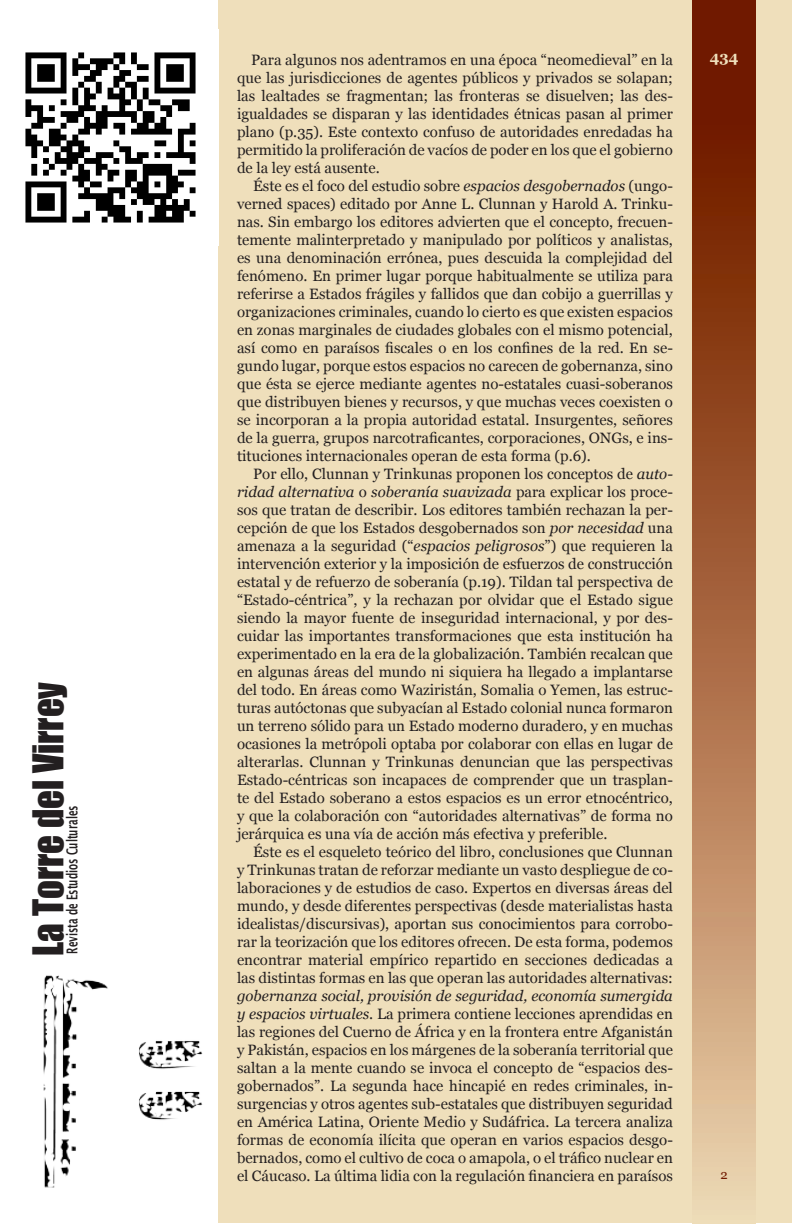
<style>
.page{position:relative;width:792px;height:1224px;background:#fff}
.page>*{position:absolute;margin:0;border:0;box-sizing:border-box;transform-origin:0 0}
.t1{font:39px "Impact";color:#231f20;scale:.95 1}
.Estilo_de_párrafo_2{font:15px/18px "Georgia";color:#231f20;text-align:justify}
.t2{font:600 15px "Lucida Sans";color:#231f20;scale:.63 1}
.t3{font:700 15px "Georgia";color:#efdfbb}
.t4{font:13px "Georgia";color:#701900}
.s1{font-style:italic}
</style>
<div class="page">
<div style="left:218px;top:0;width:574px;height:1224px;background:#efdfbb"></div>
<img style="left:43px;top:975px;width:160px;height:213px">
<svg style="left:693px;top:0;width:63px;height:1196px;background:#a56642"></svg>
<img style="left:25px;top:52px;width:171px;height:171px">
<p class="t1" style="left:18px;top:956px;width:290px;rotate:-90deg">La Torre del Virrey</p>
<p class="t2" style="left:63px;top:954px;width:238px;rotate:-90deg">Revista de Estudios Culturales</p>
<p class="Estilo_de_párrafo_2" style="left:237px;top:51px;width:437px;text-indent:14px">Para algunos nos adentramos en una época “neomedieval” en la que las jurisdicciones de agentes públicos y privados se solapan; las lealtades se fragmentan; las fronteras se disuelven; las des&shy;igualdades se disparan y las identidades étnicas pasan al primer plano (p.35). Este contexto confuso de autoridades enredadas ha permitido la proliferación de vacíos de poder en los que el gobierno de la ley está ausente.</p>
<p class="Estilo_de_párrafo_2" style="left:237px;top:177px;width:437px;text-indent:16px">Éste es el foco del estudio sobre <span class="s1">espacios desgobernados</span> (ungo&shy;verned spaces) editado por Anne L. Clunnan y Harold A. Trinku&shy;nas. Sin embargo los editores advierten que el concepto, frecuen&shy;temente malinterpretado y manipulado por políticos y analistas, es una denominación errónea, pues descuida la complejidad del fenómeno. En primer lugar porque habitualmente se utiliza para referirse a Estados frágiles y fallidos que dan cobijo a guerrillas y organizaciones criminales, cuando lo cierto es que existen espacios en zonas marginales de ciudades globales con el mismo potencial, así como en paraísos fiscales o en los confines de la red. En se&shy;gundo lugar, porque estos espacios no carecen de gobernanza, sino que ésta se ejerce mediante agentes no-estatales cuasi-soberanos que distribuyen bienes y recursos, y que muchas veces coexisten o se incorporan a la propia autoridad estatal. Insurgentes, señores de la guerra, grupos narcotraficantes, corporaciones, ONGs, e ins&shy;tituciones internacionales operan de esta forma (p.6).</p>
<p class="Estilo_de_párrafo_2" style="left:237px;top:465px;width:437px;text-indent:16px">Por ello, Clunnan y Trinkunas proponen los conceptos de <span class="s1">auto&shy;ridad alternativa</span> o <span class="s1">soberanía suavizada</span> para explicar los proce&shy;sos que tratan de describir. Los editores también rechazan la per&shy;cepción de que los Estados desgobernados son <span class="s1">por necesidad</span> una amenaza a la seguridad (“<span class="s1">espacios peligrosos</span>”) que requieren la intervención exterior y la imposición de esfuerzos de construcción estatal y de refuerzo de soberanía (p.19). Tildan tal perspectiva de “Estado-céntrica”, y la rechazan por olvidar que el Estado sigue siendo la mayor fuente de inseguridad internacional, y por des&shy;cuidar las importantes transformaciones que esta institución ha experimentado en la era de la globalización. También recalcan que en algunas áreas del mundo ni siquiera ha llegado a implantarse del todo. En áreas como Waziristán, Somalia o Yemen, las estruc&shy;turas autóctonas que subyacían al Estado colonial nunca formaron un terreno sólido para un Estado moderno duradero, y en muchas ocasiones la metrópoli optaba por colaborar con ellas en lugar de alterarlas. Clunnan y Trinkunas denuncian que las perspectivas Estado-céntricas son incapaces de comprender que un trasplan&shy;te del Estado soberano a estos espacios es un error etnocéntrico, y que la colaboración con “autoridades alternativas” de forma no jerárquica es una vía de acción más efectiva y preferible.</p>
<p class="Estilo_de_párrafo_2" style="left:237px;top:843px;width:437px;text-indent:16px">Éste es el esqueleto teórico del libro, conclusiones que Clunnan y Trinkunas tratan de reforzar mediante un vasto despliegue de co&shy;laboraciones y de estudios de caso. Expertos en diversas áreas del mundo, y desde diferentes perspectivas (desde materialistas hasta idealistas/discursivas), aportan sus conocimientos para corrobo&shy;rar la teorización que los editores ofrecen. De esta forma, podemos encontrar material empírico repartido en secciones dedicadas a las distintas formas en las que operan las autoridades alternativas: <span class="s1">gobernanza social, provisión de seguridad, economía sumergida y espacios virtuales</span>. La primera contiene lecciones aprendidas en las regiones del Cuerno de África y en la frontera entre Afganistán y Pakistán, espacios en los márgenes de la soberanía territorial que saltan a la mente cuando se invoca el concepto de “espacios des&shy;gobernados”. La segunda hace hincapié en redes criminales, in&shy;surgencias y otros agentes sub-estatales que distribuyen seguridad en América Latina, Oriente Medio y Sudáfrica. La tercera analiza formas de economía ilícita que operan en varios espacios desgo&shy;bernados, como el cultivo de coca o amapola, o el tráfico nuclear en el Cáucaso. La última lidia con la regulación financiera en paraísos</p>
<p class="t3" style="left:710px;top:48px;width:30px">434</p>
<p class="t4" style="left:721px;top:1167px;width:9px">2</p>
</div>
